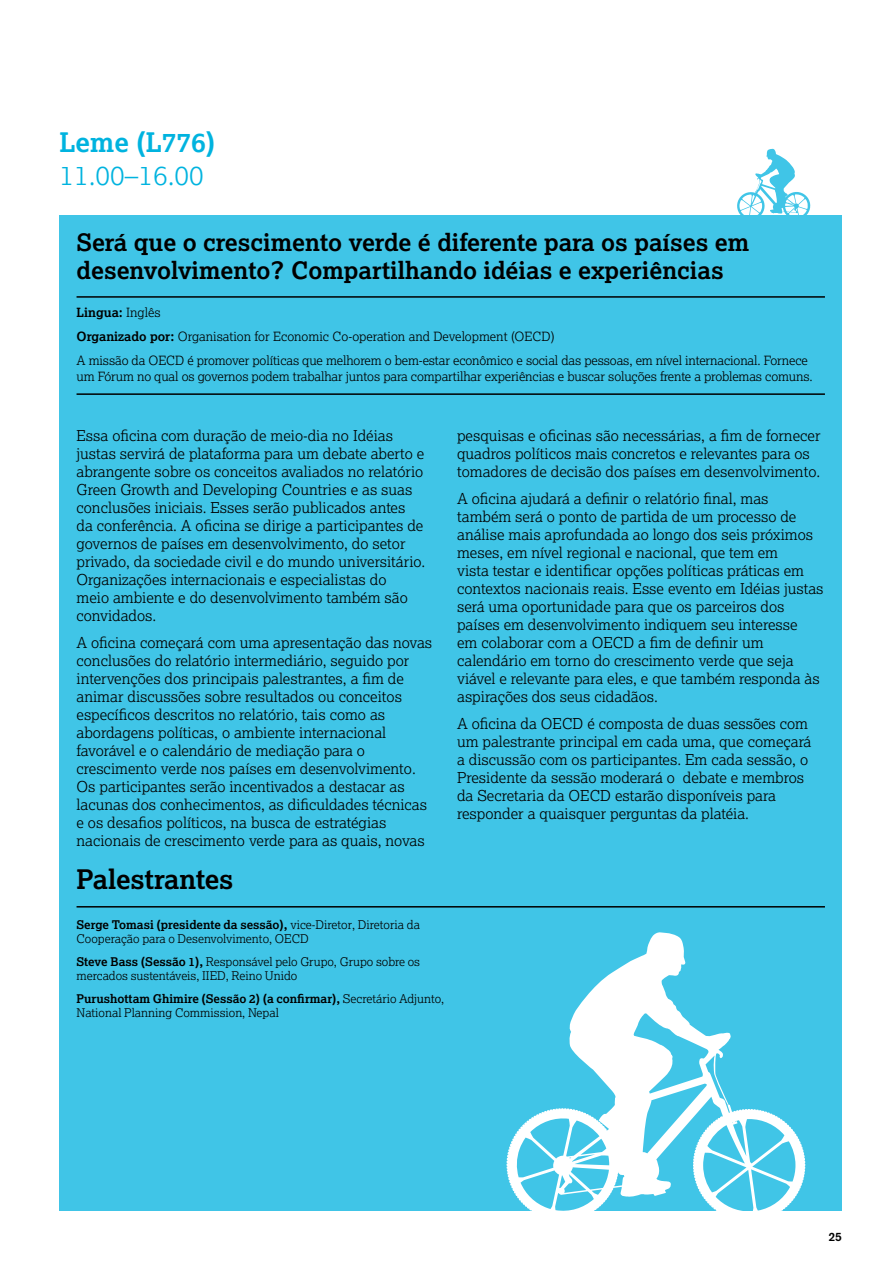
<style>
.page{position:relative;width:893px;height:1263px;background:#fff}
.page>*{position:absolute;margin:0;border:0;box-sizing:border-box;transform-origin:0 0}
.t1{font:700 27px "Lexia";color:#000}
.t2{font:300 27px "Lexia";color:#00b3df}
.t3{font:700 27px "Lexia";color:#00b3df}
.t4{font:700 24px/28.5px "Lexia";color:#000}
.t5{font:300 15px/18px "Lexia";color:#000}
.t6{font:300 12.75px/24.3px "Lexia";letter-spacing:-.01em;color:#000}
.t7{font:300 12px/14.2px "Lexia";color:#000}
.t8{font:500 12px "Akzidenz Grotesk BE";color:#000}
.s1{font-weight:700}
</style>
<div class="page">
<svg style="left:737px;top:149px;width:73px;height:66px"></svg>
<div style="left:60px;top:215px;width:782px;height:996px;background:#40c5e7"></div>
<hr style="left:77px;top:296px;width:748px;height:2px;background:#000">
<hr style="left:77px;top:393px;width:748px;height:2px;background:#000">
<hr style="left:77px;top:906px;width:748px;height:1px;background:#000">
<svg style="left:506px;top:932px;width:299px;height:279px"></svg>
<h1 class="t3" style="left:60px;top:125px;width:157px">Leme (L776)</h1>
<h1 class="t2" style="left:60px;top:158px;width:146px">11.00–16.00</h1>
<h2 class="t4" style="left:77px;top:227px;width:674px">Será que o crescimento verde é diferente para os países em desenvolvimento? Compartilhando idéias e experiências</h2>
<p class="t6" style="left:77px;top:300px;width:733px"><span class="s1">Lingua:</span> Inglês<br><span class="s1">Organizado por:</span> Organisation for Economic Co-operation and Development (OECD)<br>A missão da OECD é promover políticas que melhorem o bem-estar econômico e social das pessoas, em nível internacional. Fornece</p>
<p class="t6" style="left:77px;top:363px;width:738px">um Fórum no qual os governos podem trabalhar juntos para compartilhar experiências e buscar soluções frente a problemas comuns.</p>
<p class="t5" style="left:77px;top:426px;width:350px">Essa oficina com duração de meio-dia no Idéias justas servirá de plataforma para um debate aberto e abrangente sobre os conceitos avaliados no relatório Green Growth and Developing Countries e as suas conclusões iniciais. Esses serão publicados antes da conferência. A oficina se dirige a participantes de governos de países em desenvolvimento, do setor privado, da sociedade civil e do mundo universitário.<br>Organizações internacionais e especialistas do<br>meio ambiente e do desenvolvimento também são convidados.</p>
<p class="t5" style="left:77px;top:633px;width:357px">A oficina começará com uma apresentação das novas conclusões do relatório intermediário, seguido por intervenções dos principais palestrantes, a fim de animar discussões sobre resultados ou conceitos específicos descritos no relatório, tais como as abordagens políticas, o ambiente internacional favorável e o calendário de mediação para o crescimento verde nos países em desenvolvimento.<br>Os participantes serão incentivados a destacar as lacunas dos conhecimentos, as dificuldades técnicas e os desafios políticos, na busca de estratégias nacionais de crescimento verde para as quais, novas</p>
<h1 class="t1" style="left:77px;top:862px;width:159px">Palestrantes</h1>
<p class="t7" style="left:77px;top:917px;width:345px"><span class="s1">Serge Tomasi (presidente da sessão),</span> vice-Diretor, Diretoria da<br>Cooperação para o Desenvolvimento, OECD</p>
<p class="t7" style="left:77px;top:954px;width:345px"><span class="s1">Steve Bass (Sessão 1),</span> Responsável pelo Grupo, Grupo sobre os mercados sustentáveis, IIED, Reino Unido</p>
<p class="t7" style="left:77px;top:991px;width:369px"><span class="s1">Purushottam Ghimire (Sessão 2) (a confirmar),</span> Secretário Adjunto,<br>National Planning Commission, Nepal</p>
<p class="t5" style="left:457px;top:426px;width:365px">pesquisas e oficinas são necessárias, a fim de fornecer quadros políticos mais concretos e relevantes para os tomadores de decisão dos países em desenvolvimento.</p>
<p class="t5" style="left:457px;top:489px;width:368px">A oficina ajudará a definir o relatório final, mas também será o ponto de partida de um processo de análise mais aprofundada ao longo dos seis próximos meses, em nível regional e nacional, que tem em<br>vista testar e identificar opções políticas práticas em contextos nacionais reais. Esse evento em Idéias justas será uma oportunidade para que os parceiros dos países em desenvolvimento indiquem seu interesse<br>em colaborar com a OECD a fim de definir um calendário em torno do crescimento verde que seja viável e relevante para eles, e que também responda às aspirações dos seus cidadãos.</p>
<p class="t5" style="left:457px;top:714px;width:356px">A oficina da OECD é composta de duas sessões com um palestrante principal em cada uma, que começará a discussão com os participantes. Em cada sessão, o Presidente da sessão moderará o debate e membros da Secretaria da OECD estarão disponíveis para responder a quaisquer perguntas da platéia.</p>
<p class="t8" style="left:828px;top:1229px;width:15px">25</p>
</div>
